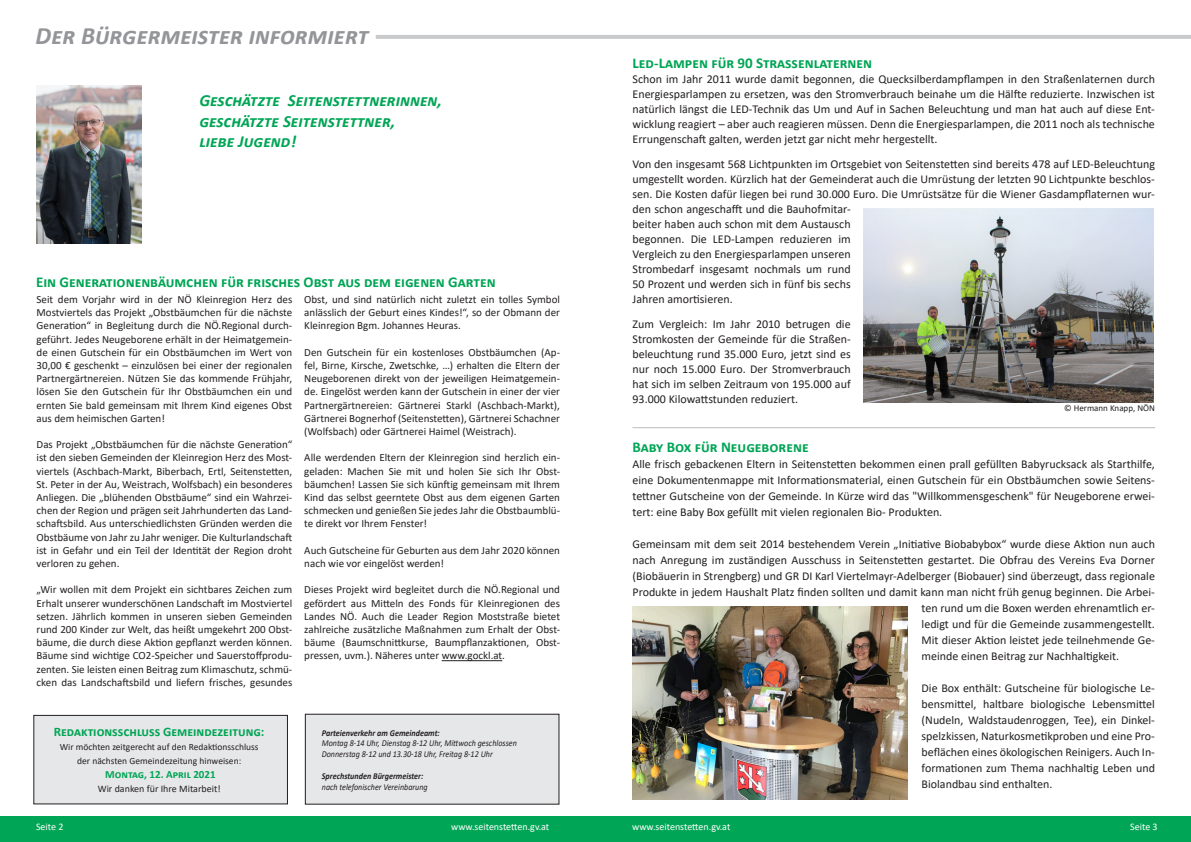
<style>
.page{position:relative;width:1191px;height:842px;background:#fff}
.page>*{position:absolute;margin:0;border:0;box-sizing:border-box;transform-origin:0 0}
.t1{font:italic 700 25px "Calibri";color:#939598}
.t2{font:italic 700 17px "Calibri";color:#00a555}
.t3{font:700 15px "Calibri";color:#00a555}
.t4{font:700 13px "Calibri";color:#00a555}
.t5{font:12px/15px "Calibri";color:#231f20;text-align:justify}
.t6{font:11px/13.2px "Calibri";color:#231f20;text-align:justify}
.t7{font:700 11px "Calibri";color:#00a555}
.t8{font:10px "Calibri";color:#fff}
.t9{font:10px "Calibri";color:#231f20}
.t10{font:9.5px/14px "Calibri";color:#231f20;text-align:center}
.t11{font:italic 9px "Calibri";color:#231f20;scale:.9 1}
.t12{font:italic 700 9px "Calibri";color:#231f20;scale:.9 1}
.t13{font:9px "Calibri";color:#231f20}
</style>
<div class="page">
<div style="left:0;top:816px;width:1191px;height:26px;background:#00a555"></div>
<div style="left:305px;top:714px;width:254px;height:90px;background:#e6e7e9"></div>
<div style="left:305px;top:714px;width:254px;height:91px;border:1px solid #231f20"></div>
<div style="left:34px;top:715px;width:253px;height:89px;background:#e6e7e9"></div>
<div style="left:33px;top:715px;width:255px;height:89px;border:1px solid #231f20"></div>
<img style="left:36px;top:86px;width:106px;height:158px">
<hr style="left:442px;top:660px;width:60px;height:1px;background:#231f20">
<hr style="left:376px;top:35px;width:815px;height:4px;background:#c9cacb">
<hr style="left:632px;top:427px;width:523px;height:1px;background:#bcbdc0">
<img style="left:863px;top:208px;width:290px;height:194px">
<img style="left:632px;top:607px;width:275px;height:192px">
<p class="t1" style="left:36px;top:18px;width:334px">Der Bürgermeister informiert</p>
<p class="t2" style="left:199px;top:89px;width:244px">Geschätzte Seitenstettnerinnen,</p>
<p class="t2" style="left:199px;top:109px;width:197px">geschätzte Seitenstettner,</p>
<p class="t2" style="left:199px;top:130px;width:98px">liebe Jugend!</p>
<p class="t3" style="left:36px;top:271px;width:461px">Ein Generationenbäumchen für frisches Obst aus dem eigenen Garten</p>
<p class="t6" style="left:37px;top:292px;width:257px">Seit dem Vorjahr wird in der NÖ Kleinregion Herz des Mostviertels das Projekt „Obstbäumchen für die nächste Generation“ in Begleitung durch die NÖ.Regional durch&shy;geführt. Jedes Neugeborene erhält in der Heimatgemein&shy;de einen Gutschein für ein Obstbäumchen im Wert von 30,00 € geschenkt – einzulösen bei einer der regionalen Partnergärtnereien. Nützen Sie das kommende Frühjahr, lösen Sie den Gutschein für Ihr Obstbäumchen ein und ernten Sie bald gemeinsam mit Ihrem Kind eigenes Obst aus dem heimischen Garten!</p>
<p class="t6" style="left:37px;top:438px;width:257px">Das Projekt „Obstbäumchen für die nächste Generation“ ist den sieben Gemeinden der Kleinregion Herz des Most&shy;viertels (Aschbach-Markt, Biberbach, Ertl, Seitenstetten, St. Peter in der Au, Weistrach, Wolfsbach) ein besonderes Anliegen. Die „blühenden Obstbäume“ sind ein Wahrzei&shy;chen der Region und prägen seit Jahrhunderten das Land&shy;schaftsbild. Aus unterschiedlichsten Gründen werden die Obstbäume von Jahr zu Jahr weniger. Die Kulturlandschaft ist in Gefahr und ein Teil der Identität der Region droht verloren zu gehen.</p>
<p class="t6" style="left:37px;top:583px;width:257px">„Wir wollen mit dem Projekt ein sichtbares Zeichen zum Erhalt unserer wunderschönen Landschaft im Mostviertel setzen. Jährlich kommen in unseren sieben Gemeinden rund 200 Kinder zur Welt, das heißt umgekehrt 200 Obst&shy;bäume, die durch diese Aktion gepflanzt werden können.<br>Bäume sind wichtige CO2-Speicher und Sauerstoffprodu&shy;zenten. Sie leisten einen Beitrag zum Klimaschutz, schmü&shy;cken das Landschaftsbild und liefern frisches, gesundes</p>
<p class="t6" style="left:304px;top:292px;width:257px">Obst, und sind natürlich nicht zuletzt ein tolles Symbol anlässlich der Geburt eines Kindes!“, so der Obmann der Kleinregion Bgm. Johannes Heuras.</p>
<p class="t6" style="left:304px;top:345px;width:257px">Den Gutschein für ein kostenloses Obstbäumchen (Ap&shy;fel, Birne, Kirsche, Zwetschke, …) erhalten die Eltern der Neugeborenen direkt von der jeweiligen Heimatgemein&shy;de. Eingelöst werden kann der Gutschein in einer der vier Partnergärtnereien: Gärtnerei Starkl (Aschbach-Markt), Gärtnerei Bognerhof (Seitenstetten), Gärtnerei Schachner (Wolfsbach) oder Gärtnerei Haimel (Weistrach).</p>
<p class="t6" style="left:304px;top:451px;width:257px">Alle werdenden Eltern der Kleinregion sind herzlich ein&shy;geladen: Machen Sie mit und holen Sie sich Ihr Obst&shy;bäumchen! Lassen Sie sich künftig gemeinsam mit Ihrem Kind das selbst geerntete Obst aus dem eigenen Garten schmecken und genießen Sie jedes Jahr die Obstbaumblü&shy;te direkt vor Ihrem Fenster!</p>
<p class="t6" style="left:304px;top:543px;width:257px">Auch Gutscheine für Geburten aus dem Jahr 2020 können nach wie vor eingelöst werden!</p>
<p class="t6" style="left:304px;top:583px;width:257px">Dieses Projekt wird begleitet durch die NÖ.Regional und gefördert aus Mitteln des Fonds für Kleinregionen des Landes NÖ. Auch die Leader Region Moststraße bietet zahlreiche zusätzliche Maßnahmen zum Erhalt der Obst&shy;bäume (Baumschnittkurse, Baumpflanzaktionen, Obst&shy;pressen, uvm.). Näheres unter www.gockl.at.</p>
<p class="t4" style="left:54px;top:722px;width:212px">Redaktionsschluss Gemeindezeitung:</p>
<p class="t10" style="left:60px;top:739px;width:200px">Wir möchten zeitgerecht auf den Redaktionsschluss der nächsten Gemeindezeitung hinweisen:</p>
<p class="t7" style="left:105px;top:766px;width:112px">Montag, 12. April 2021</p>
<p class="t9" style="left:98px;top:781px;width:124px">Wir danken für Ihre Mitarbeit!</p>
<p class="t12" style="left:322px;top:726px;width:133px">Parteienverkehr am Gemeindeamt:</p>
<p class="t11" style="left:322px;top:737px;width:218px">Montag 8-14 Uhr, Dienstag 8-12 Uhr, Mittwoch geschlossen</p>
<p class="t11" style="left:322px;top:748px;width:191px">Donnerstag 8-12 und 13.30-18 Uhr, Freitag 8-12 Uhr</p>
<p class="t12" style="left:322px;top:769px;width:114px">Sprechstunden Bürgermeister:</p>
<p class="t11" style="left:322px;top:780px;width:119px">nach telefonischer Vereinbarung</p>
<p class="t3" style="left:632px;top:52px;width:241px">Led-Lampen für 90 Strassenlaternen</p>
<p class="t5" style="left:632px;top:71px;width:524px">Schon im Jahr 2011 wurde damit begonnen, die Quecksilberdampflampen in den Straßenlaternen durch Energiesparlampen zu ersetzen, was den Stromverbrauch beinahe um die Hälfte reduzierte. Inzwischen ist natürlich längst die LED-Technik das Um und Auf in Sachen Beleuchtung und man hat auch auf diese Ent&shy;wicklung reagiert – aber auch reagieren müssen. Denn die Energiesparlampen, die 2011 noch als technische Errungenschaft galten, werden jetzt gar nicht mehr hergestellt.</p>
<p class="t5" style="left:632px;top:156px;width:524px;text-align:left">Von den insgesamt 568 Lichtpunkten im Ortsgebiet von Seitenstetten sind bereits 478 auf LED-Beleuchtung umgestellt worden. Kürzlich hat der Gemeinderat auch die Umrüstung der letzten 90 Lichtpunkte beschlos&shy;sen. Die Kosten dafür liegen bei rund 30.000 Euro. Die Umrüstsätze für die Wiener Gasdampflaternen wur&shy;den schon angeschafft und die Bauhofmitar-<br>beiter haben auch schon mit dem Austausch<br>begonnen. Die LED-Lampen reduzieren im<br>Vergleich zu den Energiesparlampen unseren<br>Strombedarf insgesamt nochmals um rund<br>50 Prozent und werden sich in fünf bis sechs<br>Jahren amortisieren.</p>
<p class="t5" style="left:632px;top:316px;width:220px">Zum Vergleich: Im Jahr 2010 betrugen die Stromkosten der Gemeinde für die Straßen&shy;beleuchtung rund 35.000 Euro, jetzt sind es nur noch 15.000 Euro. Der Stromverbrauch hat sich im selben Zeitraum von 195.000 auf 93.000 Kilowattstunden reduziert.</p>
<p class="t13" style="left:1064px;top:402px;width:92px">© Hermann Knapp, NÖN</p>
<p class="t3" style="left:632px;top:436px;width:178px">Baby Box für Neugeborene</p>
<p class="t5" style="left:632px;top:456px;width:524px;line-height:16px">Alle frisch gebackenen Eltern in Seitenstetten bekommen einen prall gefüllten Babyrucksack als Starthilfe, eine Dokumentenmappe mit Informationsmaterial, einen Gutschein für ein Obstbäumchen sowie Seitens&shy;tettner Gutscheine von der Gemeinde. In Kürze wird das "Willkommensgeschenk" für Neugeborene erwei&shy;tert: eine Baby Box gefüllt mit vielen regionalen Bio- Produkten.</p>
<p class="t5" style="left:632px;top:536px;width:524px">Gemeinsam mit dem seit 2014 bestehendem Verein „Initiative Biobabybox“ wurde diese Aktion nun auch</p>
<p class="t5" style="left:632px;top:552px;width:524px">nach Anregung im zuständigen Ausschuss in Seitenstetten gestartet. Die Obfrau des Vereins Eva Dorner</p>
<p class="t5" style="left:632px;top:568px;width:524px">(Biobäuerin in Strengberg) und GR DI Karl Viertelmayr-Adelberger (Biobauer) sind überzeugt, dass regionale</p>
<p class="t5" style="left:632px;top:584px;width:524px">Produkte in jedem Haushalt Platz finden sollten und damit kann man nicht früh genug beginnen. Die Arbei-</p>
<p class="t5" style="left:921px;top:600px;width:235px">ten rund um die Boxen werden ehrenamtlich er-</p>
<p class="t5" style="left:921px;top:616px;width:235px">ledigt und für die Gemeinde zusammengestellt.</p>
<p class="t5" style="left:921px;top:632px;width:235px">Mit dieser Aktion leistet jede teilnehmende Ge-</p>
<p class="t5" style="left:921px;top:648px;width:199px">meinde einen Beitrag zur Nachhaltigkeit.</p>
<p class="t5" style="left:921px;top:680px;width:235px;line-height:16px">Die Box enthält: Gutscheine für biologische Le&shy;bensmittel, haltbare biologische Lebensmittel (Nudeln, Waldstaudenroggen, Tee), ein Dinkel&shy;spelzkissen, Naturkosmetikproben und eine Pro&shy;beflächen eines ökologischen Reinigers. Auch In&shy;formationen zum Thema nachhaltig Leben und Biolandbau sind enthalten.</p>
<p class="t8" style="left:36px;top:820px;width:29px">Seite 2</p>
<p class="t8" style="left:451px;top:820px;width:100px">www.seitenstetten.gv.at</p>
<p class="t8" style="left:632px;top:820px;width:100px">www.seitenstetten.gv.at</p>
<p class="t8" style="left:1130px;top:820px;width:29px">Seite 3</p>
</div>
